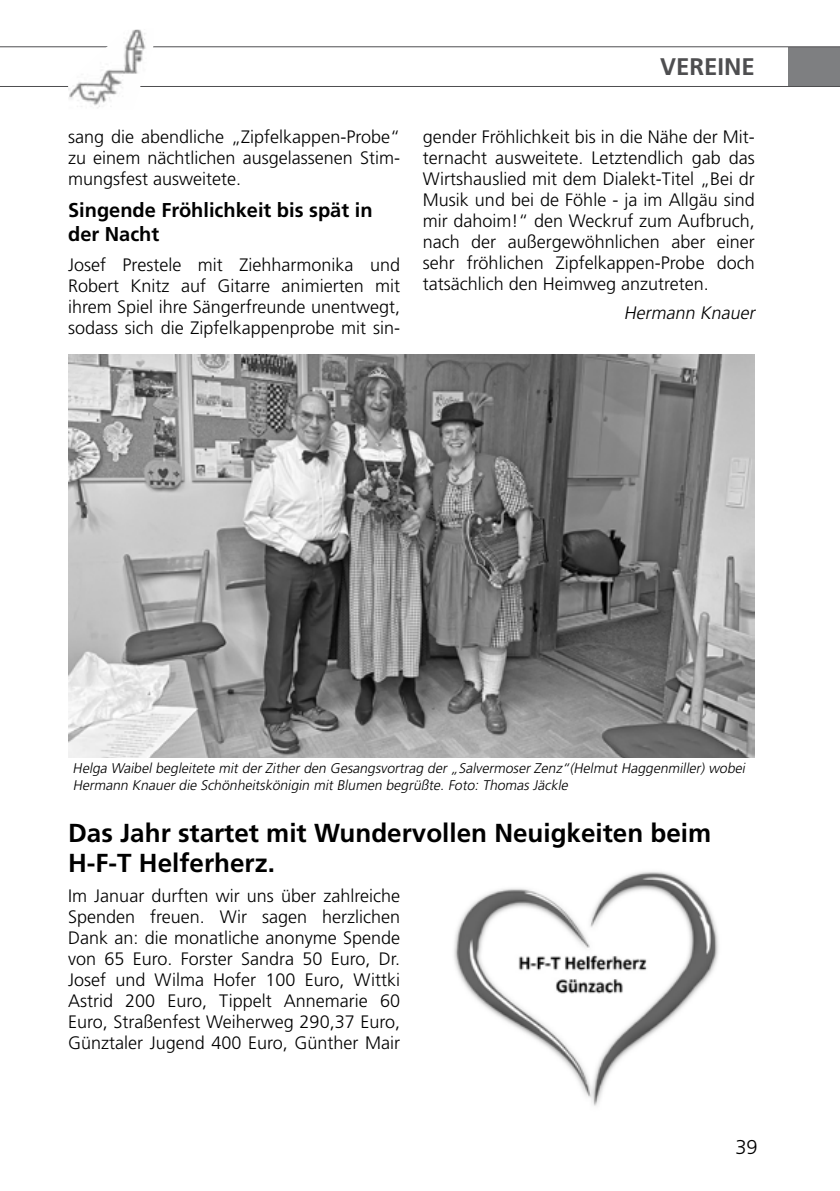
<style>
.page{position:relative;width:840px;height:1191px;background:#fff}
.page>*{position:absolute;margin:0;border:0;box-sizing:border-box;transform-origin:0 0}
.t1{font:700 26px/30px "Frutiger LT Std";color:#000}
.t2{font:700 24px "Frutiger LT Std";color:#4e4e50}
.t3{font:700 20px/24px "Frutiger LT Std";color:#000}
.t4{font:300 20px "Frutiger LT Std";color:#000}
.t5{font:300 18px/21px "Frutiger LT Std";color:#000;text-align:justify}
.t6{font:italic 300 18px "Frutiger LT Std";color:#000}
.t7{font:italic 300 14px/16.8px "Frutiger LT Std";color:#000}
</style>
<div class="page">
<div style="left:788px;top:47px;width:51px;height:39px;background:#7e7f81"></div>
<hr style="left:0;top:86px;width:839px;height:1px;background:#4e4e50">
<hr style="left:0;top:46px;width:839px;height:1px;background:#4e4e50">
<img style="left:68px;top:29px;width:85px;height:79px">
<img style="left:69px;top:354px;width:685px;height:404px">
<img style="left:454px;top:871px;width:265px;height:235px">
<p class="t5" style="left:68px;top:126px;width:333px">sang die abendliche „Zipfelkappen-Probe“ zu einem nächtlichen ausgelassenen Stim&shy;mungsfest ausweitete.</p>
<p class="t3" style="left:68px;top:198px;width:306px">Singende Fröhlichkeit bis spät in der Nacht</p>
<p class="t5" style="left:68px;top:254px;width:333px">Josef Prestele mit Ziehharmonika und Robert Knitz auf Gitarre animierten mit ihrem Spiel ihre Sängerfreunde unentwegt, sodass sich die Zipfelkappenprobe mit sin-</p>
<h2 class="t2" style="left:659px;top:52px;width:29px">verei</h2>
<h2 class="t2" style="left:723px;top:52px;width:29px">ne</h2>
<p class="t5" style="left:422px;top:126px;width:333px">gender Fröhlichkeit bis in die Nähe der Mit&shy;ternacht ausweitete. Letztendlich gab das Wirtshauslied mit dem Dialekt-Titel „Bei dr Musik und bei de Föhle - ja im Allgäu sind mir dahoim!“ den Weckruf zum Aufbruch, nach der außergewöhnlichen aber einer sehr fröhlichen Zipfelkappen-Probe doch tatsächlich den Heimweg anzutreten.</p>
<p class="t6" style="left:623px;top:303px;width:136px">Hermann Knauer</p>
<p class="t7" style="left:73px;top:759px;width:676px">Helga Waibel begleitete mit der Zither den Gesangsvortrag der „Salvermoser Zenz“(Helmut Haggenmiller) wobei<br>Hermann Knauer die Schönheitskönigin mit Blumen begrüßte. Foto: Thomas Jäckle</p>
<h1 class="t1" style="left:68px;top:817px;width:644px">Das Jahr startet mit Wundervollen Neuigkeiten beim<br>H-F-T Helferherz.</h1>
<p class="t5" style="left:68px;top:885px;width:333px">Im Januar durften wir uns über zahlreiche Spenden freuen. Wir sagen herzlichen Dank an: die monatliche anonyme Spende von 65 Euro. Forster Sandra 50 Euro, Dr.<br>Josef und Wilma Hofer 100 Euro, Wittki Astrid 200 Euro, Tippelt Annemarie 60<br>Euro, Straßenfest Weiherweg 290,37 Euro, Günztaler Jugend 400 Euro, Günther Mair</p>
<p class="t4" style="left:735px;top:1135px;width:24px">39</p>
</div>
